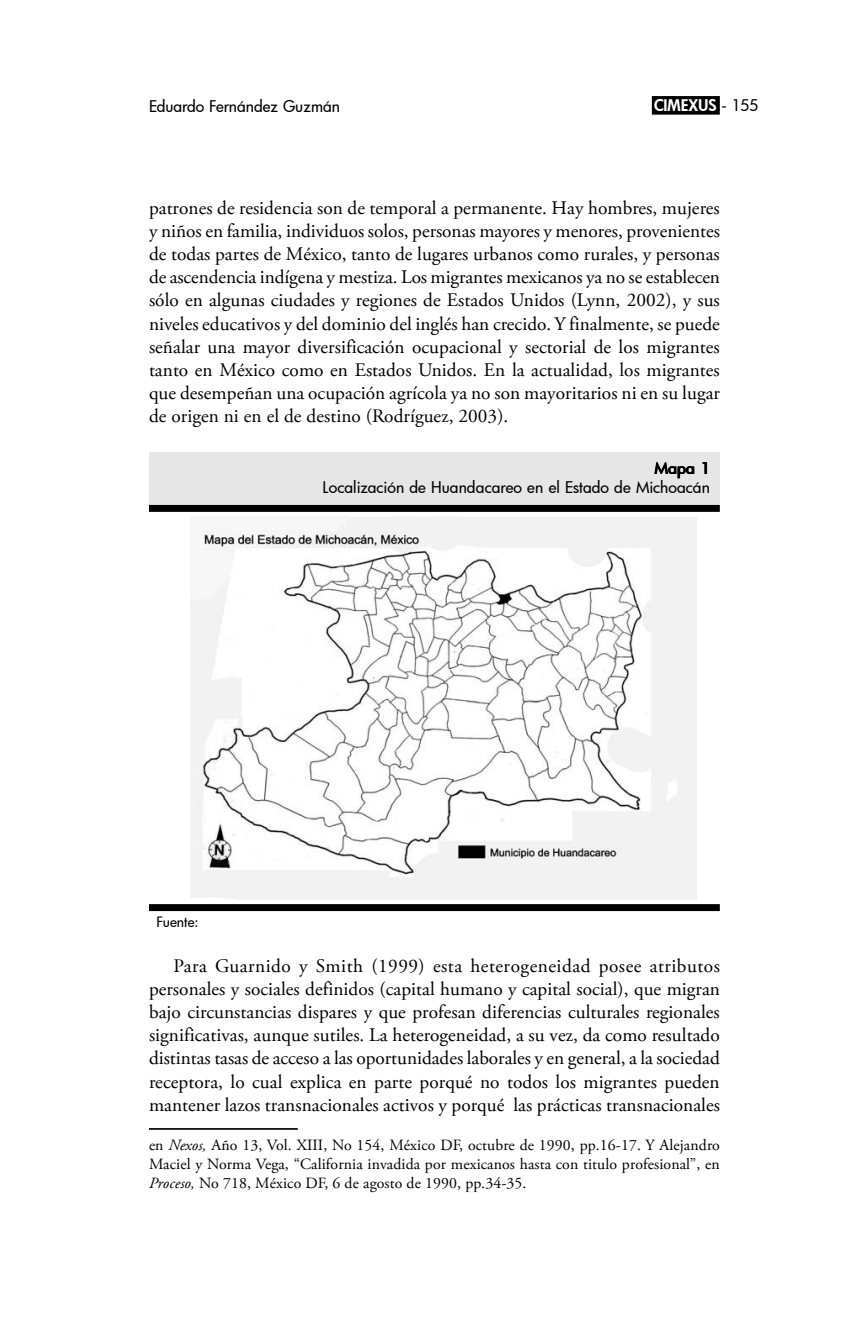
<style>
.page{position:relative;width:844px;height:1340px;background:#fff}
.page>*{position:absolute;margin:0;border:0;box-sizing:border-box;transform-origin:0 0}
.t1{font:19.25px/23.1px "Adobe Garamond Pro";letter-spacing:.005em;color:#000;text-align:justify}
.t2{font:15.75px/18.9px "Adobe Garamond Pro";letter-spacing:.01em;color:#000;text-align:justify}
.t3{font:500 15.75px/18.7px "Futura";color:#000;text-align:right}
.t4{font:800 15.75px "Futura";color:#fff}
.t5{font:500 14px "Futura";color:#000}
.s1{font-weight:500;color:#000}
.s2{font-style:italic}
</style>
<div class="page">
<div style="left:651px;top:96px;width:68px;height:19px;background:#000;border:2px solid #000"></div>
<hr style="left:149px;top:1128px;width:149px;height:1px;background:#000">
<div style="left:149px;top:451px;width:570px;height:58px;background:#e6e6e6"></div>
<div style="left:149px;top:505px;width:570px;height:7px;background:#000"></div>
<div style="left:149px;top:904px;width:570px;height:7px;background:#000"></div>
<img style="left:190px;top:516px;width:506px;height:383px">
<p class="t3" style="left:149px;top:96px;width:193px">Eduardo Fernández Guzmán</p>
<p class="t4" style="left:654px;top:95px;width:106px">CIMEXUS <span class="s1">- 155</span></p>
<p class="t1" style="left:149px;top:198px;width:572px">patrones de residencia son de temporal a permanente. Hay hombres, mujeres y niños en familia, individuos solos, personas mayores y menores, provenientes de todas partes de México, tanto de lugares urbanos como rurales, y personas de ascendencia indígena y mestiza. Los migrantes mexicanos ya no se establecen sólo en algunas ciudades y regiones de Estados Unidos (Lynn, 2002), y sus niveles educativos y del dominio del inglés han crecido. Y finalmente, se puede señalar una mayor diversificación ocupacional y sectorial de los migrantes tanto en México como en Estados Unidos. En la actualidad, los migrantes que desempeñan una ocupación agrícola ya no son mayoritarios ni en su lugar de origen ni en el de destino (Rodríguez, 2003).</p>
<p class="t3" style="left:322px;top:459px;width:389px">Mapa 1<br>Localización de Huandacareo en el Estado de Michoacán</p>
<p class="t5" style="left:156px;top:912px;width:44px">Fuente:</p>
<p class="t1" style="left:149px;top:956px;width:572px;text-indent:24px">Para Guarnido y Smith (1999) esta heterogeneidad posee atributos personales y sociales definidos (capital humano y capital social), que migran bajo circunstancias dispares y que profesan diferencias culturales regionales significativas, aunque sutiles. La heterogeneidad, a su vez, da como resultado distintas tasas de acceso a las oportunidades laborales y en general, a la sociedad receptora, lo cual explica en parte porqué no todos los migrantes pueden mantener lazos transnacionales activos y porqué las prácticas transnacionales</p>
<p class="t2" style="left:149px;top:1137px;width:572px">en <span class="s2">Nexos,</span> Año 13, Vol. XIII, No 154, México DF, octubre de 1990, pp.16-17. Y Alejandro Maciel y Norma Vega, “California invadida por mexicanos hasta con titulo profesional”, en <span class="s2">Proceso,</span> No 718, México DF, 6 de agosto de 1990, pp.34-35.</p>
</div>
